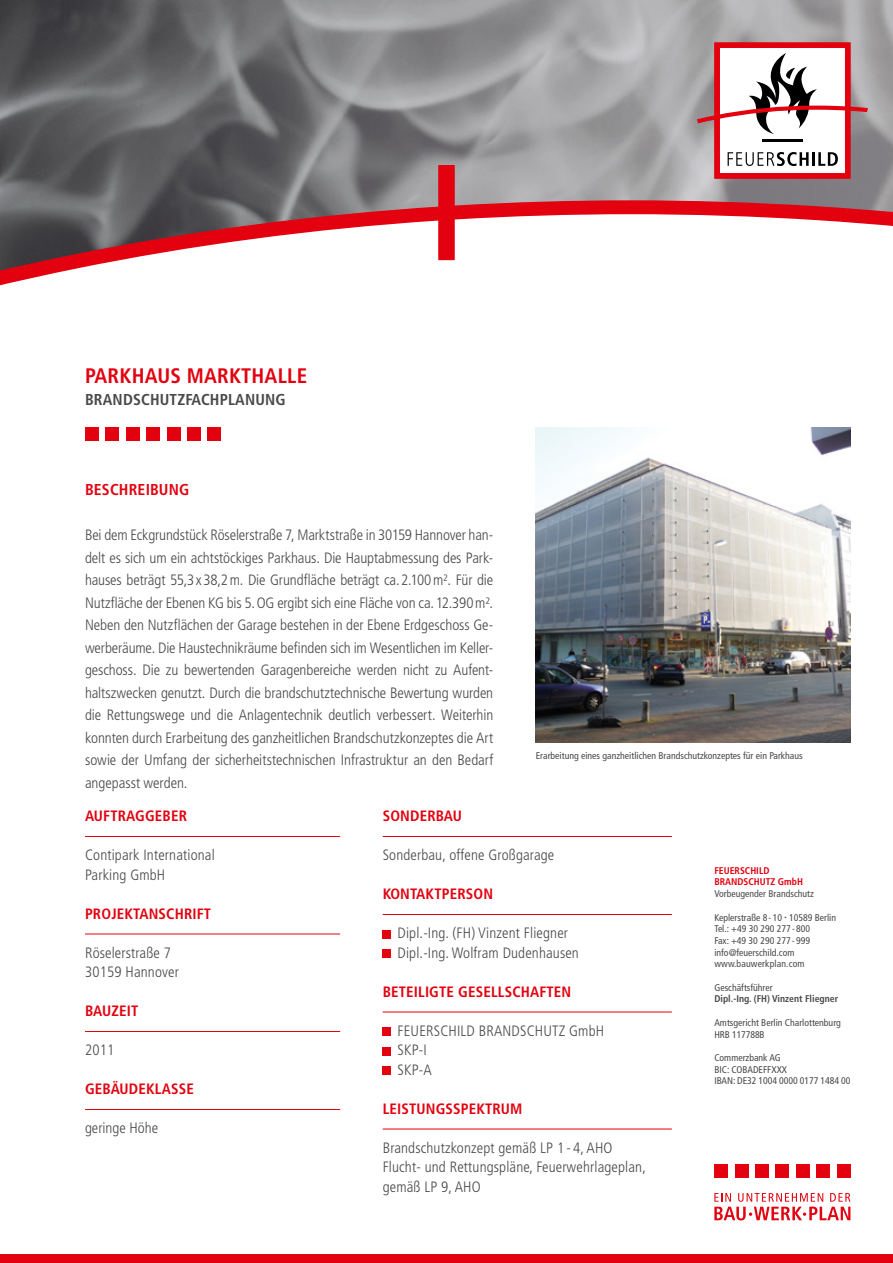
<style>
.page{position:relative;width:893px;height:1263px;background:#fff}
.page>*{position:absolute;margin:0;border:0;box-sizing:border-box;transform-origin:0 0}
.t1{font:700 condensed 21px "Frutiger LT Std";letter-spacing:.01em;color:#e3000f}
.t2{font:700 condensed 15.75px "Frutiger LT Std";letter-spacing:.01em;color:#494948}
.t3{font:700 condensed 15.75px "Frutiger LT Std";letter-spacing:.01em;color:#e3000f}
.t4{font:300 condensed 15px/22.5px "Frutiger LT Std";letter-spacing:.01em;color:#494948}
.t5{font:700 condensed 15px "Frutiger LT Std";letter-spacing:.01em;color:#e3000f}
.t6{font:condensed 9.75px/11.7px "Frutiger LT Std";color:#494948}
.t7{font:700 condensed 9.75px "Frutiger LT Std";color:#494948}
.t8{font:700 condensed 9.75px/11.7px "Frutiger LT Std";color:#e3000f}
</style>
<div class="page">
<img style="left:0;top:0;width:893px;height:165px">
<img style="left:536px;top:428px;width:314px;height:314px">
<div style="left:0;top:1254px;width:893px;height:9px;background:#e3000f"></div>
<svg style="left:0;top:165px;width:893px;height:121px"></svg>
<div style="left:208px;top:428px;width:13px;height:13px;background:#e3000f"></div>
<div style="left:187px;top:428px;width:14px;height:13px;background:#e3000f"></div>
<div style="left:167px;top:428px;width:13px;height:13px;background:#e3000f"></div>
<div style="left:146px;top:428px;width:14px;height:13px;background:#e3000f"></div>
<div style="left:126px;top:428px;width:14px;height:13px;background:#e3000f"></div>
<div style="left:106px;top:428px;width:13px;height:13px;background:#e3000f"></div>
<div style="left:85px;top:428px;width:14px;height:13px;background:#e3000f"></div>
<svg style="left:714px;top:1193px;width:136px;height:27px"></svg>
<div style="left:837px;top:1164px;width:13px;height:14px;background:#e3000f"></div>
<div style="left:816px;top:1164px;width:14px;height:14px;background:#e3000f"></div>
<div style="left:796px;top:1164px;width:14px;height:14px;background:#e3000f"></div>
<div style="left:776px;top:1164px;width:13px;height:14px;background:#e3000f"></div>
<div style="left:755px;top:1164px;width:14px;height:14px;background:#e3000f"></div>
<div style="left:735px;top:1164px;width:13px;height:14px;background:#e3000f"></div>
<div style="left:714px;top:1164px;width:14px;height:14px;background:#e3000f"></div>
<svg style="left:697px;top:43px;width:171px;height:136px"></svg>
<hr style="left:85px;top:836px;width:255px;height:1px;background:#e3000f">
<hr style="left:85px;top:934px;width:255px;height:1px;background:#e3000f">
<hr style="left:85px;top:1031px;width:255px;height:1px;background:#e3000f">
<hr style="left:85px;top:1109px;width:255px;height:1px;background:#e3000f">
<hr style="left:383px;top:836px;width:289px;height:1px;background:#e3000f">
<hr style="left:383px;top:914px;width:289px;height:1px;background:#e3000f">
<hr style="left:383px;top:1012px;width:289px;height:1px;background:#e3000f">
<hr style="left:383px;top:1129px;width:289px;height:1px;background:#e3000f">
<div style="left:383px;top:930px;width:8px;height:8px;background:#e3000f"></div>
<div style="left:383px;top:949px;width:8px;height:9px;background:#e3000f"></div>
<div style="left:383px;top:1027px;width:8px;height:9px;background:#e3000f"></div>
<div style="left:383px;top:1047px;width:8px;height:8px;background:#e3000f"></div>
<div style="left:383px;top:1066px;width:8px;height:9px;background:#e3000f"></div>
<h1 class="t1" style="left:85px;top:363px;width:224px">PARKHAUS MARKTHALLE</h1>
<p class="t2" style="left:85px;top:390px;width:202px">BRANDSCHUTZFACHPLANUNG</p>
<p class="t3" style="left:85px;top:480px;width:106px">BESCHREIBUNG</p>
<p class="t4" style="left:85px;top:524px;width:410px;text-align:justify">Bei dem Eckgrundstück Röselerstraße 7, Marktstraße in 30159 Hannover han&shy;delt es sich um ein achtstöckiges Parkhaus. Die Hauptabmessung des Park&shy;hauses beträgt 55,3x38,2m. Die Grundfläche beträgt ca.2.100m². Für die Nutzfläche der Ebenen KG bis 5.OG ergibt sich eine Fläche von ca.12.390m².<br>Neben den Nutzflächen der Garage bestehen in der Ebene Erdgeschoss Ge&shy;werberäume. Die Haustechnikräume befinden sich im Wesentlichen im Keller&shy;geschoss. Die zu bewertenden Garagenbereiche werden nicht zu Aufent&shy;haltszwecken genutzt. Durch die brandschutztechnische Bewertung wurden die Rettungswege und die Anlagentechnik deutlich verbessert. Weiterhin konnten durch Erarbeitung des ganzheitlichen Brandschutzkonzeptes die Art sowie der Umfang der sicherheitstechnischen Infrastruktur an den Bedarf angepasst werden.</p>
<p class="t6" style="left:536px;top:750px;width:268px">Erarbeitung eines ganzheitlichen Brandschutzkonzeptes für ein Parkhaus</p>
<p class="t5" style="left:85px;top:807px;width:104px">AUFTRAGGEBER</p>
<p class="t4" style="left:85px;top:846px;width:131px;line-height:19.5px">Contipark International<br>Parking GmbH</p>
<p class="t5" style="left:85px;top:905px;width:128px">PROJEKTANSCHRIFT</p>
<p class="t4" style="left:85px;top:943px;width:95px;line-height:19.5px">Röselerstraße 7<br>30159 Hannover</p>
<p class="t5" style="left:85px;top:1002px;width:55px">BAUZEIT</p>
<p class="t4" style="left:85px;top:1039px;width:31px">2011</p>
<p class="t5" style="left:85px;top:1080px;width:110px">GEBÄUDEKLASSE</p>
<p class="t4" style="left:85px;top:1117px;width:75px">geringe Höhe</p>
<p class="t5" style="left:383px;top:807px;width:81px">SONDERBAU</p>
<p class="t4" style="left:383px;top:844px;width:173px">Sonderbau, offene Großgarage</p>
<p class="t5" style="left:383px;top:885px;width:112px">KONTAKTPERSON</p>
<p class="t4" style="left:398px;top:924px;width:183px;line-height:19.5px">Dipl.-Ing. (FH) Vinzent Fliegner<br>Dipl.-Ing. Wolfram Dudenhausen</p>
<p class="t5" style="left:383px;top:983px;width:190px">BETEILIGTE GESELLSCHAFTEN</p>
<p class="t4" style="left:398px;top:1021px;width:208px;line-height:19.5px">FEUERSCHILD BRANDSCHUTZ GmbH<br>SKP-I<br>SKP-A</p>
<p class="t5" style="left:383px;top:1100px;width:141px">LEISTUNGSSPEKTRUM</p>
<p class="t4" style="left:383px;top:1138px;width:265px;line-height:19.5px">Brandschutzkonzept gemäß LP 1 - 4, AHO<br>Flucht- und Rettungspläne, Feuerwehrlageplan, gemäß LP 9, AHO</p>
<p class="t8" style="left:714px;top:864px;width:90px">FEUERSCHILD<br>BRANDSCHUTZ GmbH</p>
<p class="t6" style="left:714px;top:888px;width:101px">Vorbeugender Brandschutz</p>
<p class="t6" style="left:714px;top:911px;width:123px">Keplerstraße 8 - 10 <sup>•</sup> 10589 Berlin<br>Tel.: +49 30 290 277 - 800<br>Fax: +49 30 290 277 - 999 info@feuerschild.com www.bauwerkplan.com</p>
<p class="t6" style="left:714px;top:981px;width:60px">Geschäftsführer</p>
<p class="t7" style="left:714px;top:993px;width:125px">Dipl.-Ing. (FH) Vinzent Fliegner</p>
<p class="t6" style="left:714px;top:1017px;width:128px">Amtsgericht Berlin Charlottenburg<br>HRB 117788B</p>
<p class="t6" style="left:714px;top:1052px;width:138px">Commerzbank AG<br>BIC: COBADEFFXXX<br>IBAN: DE32 1004 0000 0177 1484 00</p>
</div>
